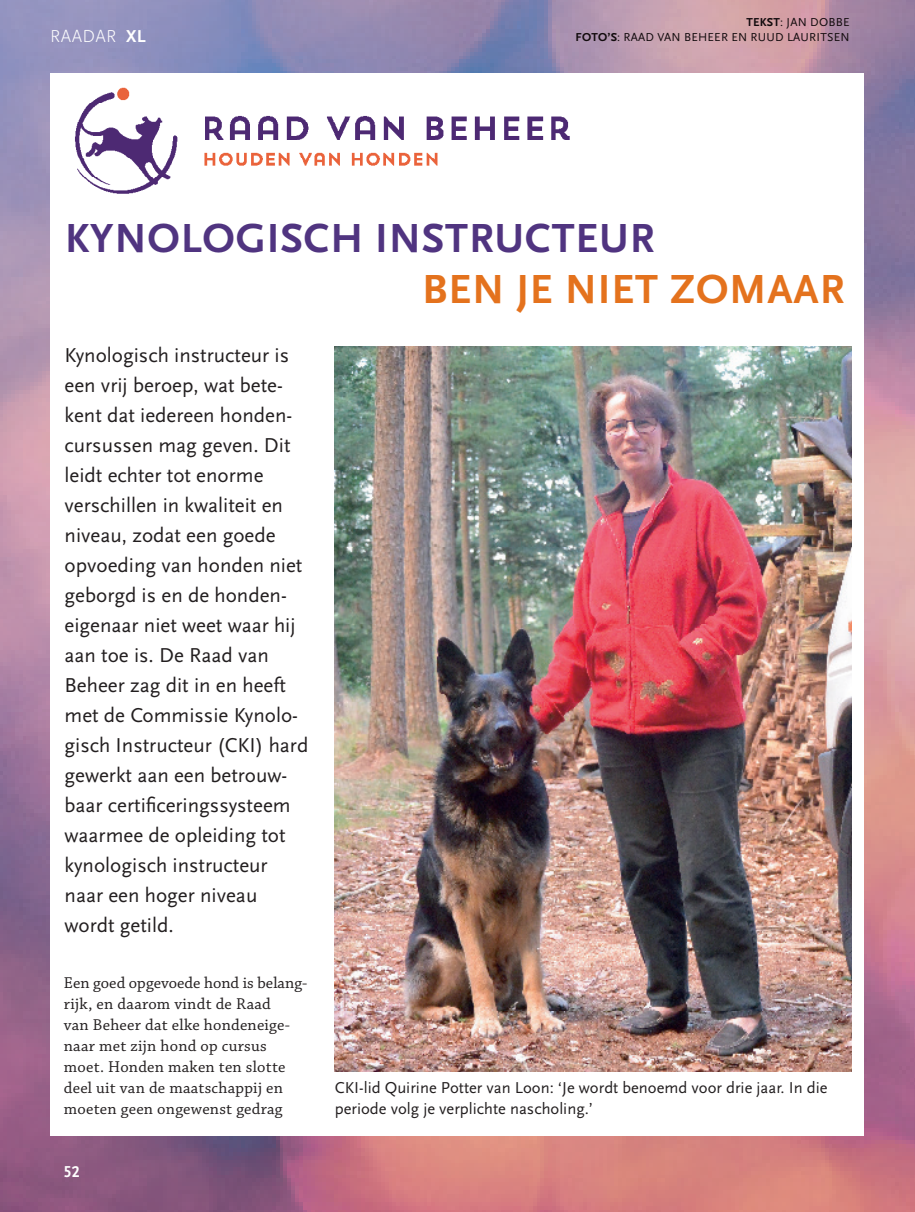
<style>
.page{position:relative;width:915px;height:1212px;background:#fff}
.page>*{position:absolute;margin:0;border:0;box-sizing:border-box;transform-origin:0 0}
.RaadVanBeheer{font:700 42.45px "Scala Sans Pro";letter-spacing:.02em;color:#503480}
.RaadVanBeheer-2{font:700 42.45px "Scala Sans Pro";letter-spacing:.02em;color:#e4721d}
.Intro{font:21px/30px "Scala Sans Pro";color:#231f20}
.t1{font:300 18px "Scala Sans Pro";letter-spacing:.02em;color:#fff}
.Plt{font:16.5px/21px "Chaparral Pro";letter-spacing:.015em;color:#231f20}
.Bijschrift{font:16.5px/21px "Scala Sans Pro";color:#231f20}
.t2{font:700 16.5px "Scala Sans Pro";color:#fff;scale:.95 1}
.Naam_auteur_en_fotog{font:12px "Scala Sans Pro";letter-spacing:.02em;color:#110a0c}
.s1{font-weight:700}
</style>
<div class="page">
<img style="left:0;top:0;width:914px;height:1212px">
<div style="left:50px;top:73px;width:813px;height:1062px;background:#fff"></div>
<img style="left:75px;top:87px;width:495px;height:107px">
<img style="left:334px;top:347px;width:516px;height:725px">
<p class="t1" style="left:50px;top:26px;width:97px">RAADAR <span class="s1">XL</span></p>
<p class="Naam_auteur_en_fotog" style="left:746px;top:16px;width:105px"><span class="s1">TEKST</span>: JAN DOBBE</p>
<p class="Naam_auteur_en_fotog" style="left:575px;top:30px;width:275px"><span class="s1">FOTO’S</span>: RAAD VAN BEHEER EN RUUD LAURITSEN</p>
<p class="RaadVanBeheer" style="left:65px;top:213px;width:590px">KYNOLOGISCH INSTRUCTEUR</p>
<p class="RaadVanBeheer-2" style="left:422px;top:264px;width:423px">BEN JE NIET ZOMAAR</p>
<p class="Intro" style="left:64px;top:340px;width:229px">Kynologisch instructeur is een vrij beroep, wat bete&shy;kent dat iedereen honden&shy;cursussen mag geven. Dit leidt echter tot enorme verschillen in kwaliteit en niveau, zodat een goede</p>
<p class="Intro" style="left:64px;top:550px;width:245px">opvoeding van honden niet geborgd is en de honden&shy;eigenaar niet weet waar hij aan toe is. De Raad van<br>Beheer zag dit in en heeft met de Commissie Kynolo&shy;gisch Instructeur (CKI) hard gewerkt aan een betrouw&shy;baar certificeringssysteem waarmee de opleiding tot kynologisch instructeur naar een hoger niveau wordt getild.</p>
<p class="Plt" style="left:64px;top:972px;width:245px">Een goed opgevoede hond is belang-</p>
<p class="Plt" style="left:64px;top:993px;width:208px">rijk, en daarom vindt de Raad</p>
<p class="Plt" style="left:64px;top:1014px;width:227px">van Beheer dat elke hondeneige&shy;naar met zijn hond op cursus moet. Honden maken ten slotte deel uit van de maatschappij en moeten geen ongewenst gedrag</p>
<p class="t2" style="left:64px;top:1161px;width:18px">52</p>
<p class="Bijschrift" style="left:334px;top:1077px;width:494px">CKI-lid Quirine Potter van Loon: ‘Je wordt benoemd voor drie jaar. In die periode volg je verplichte nascholing.’</p>
</div>
